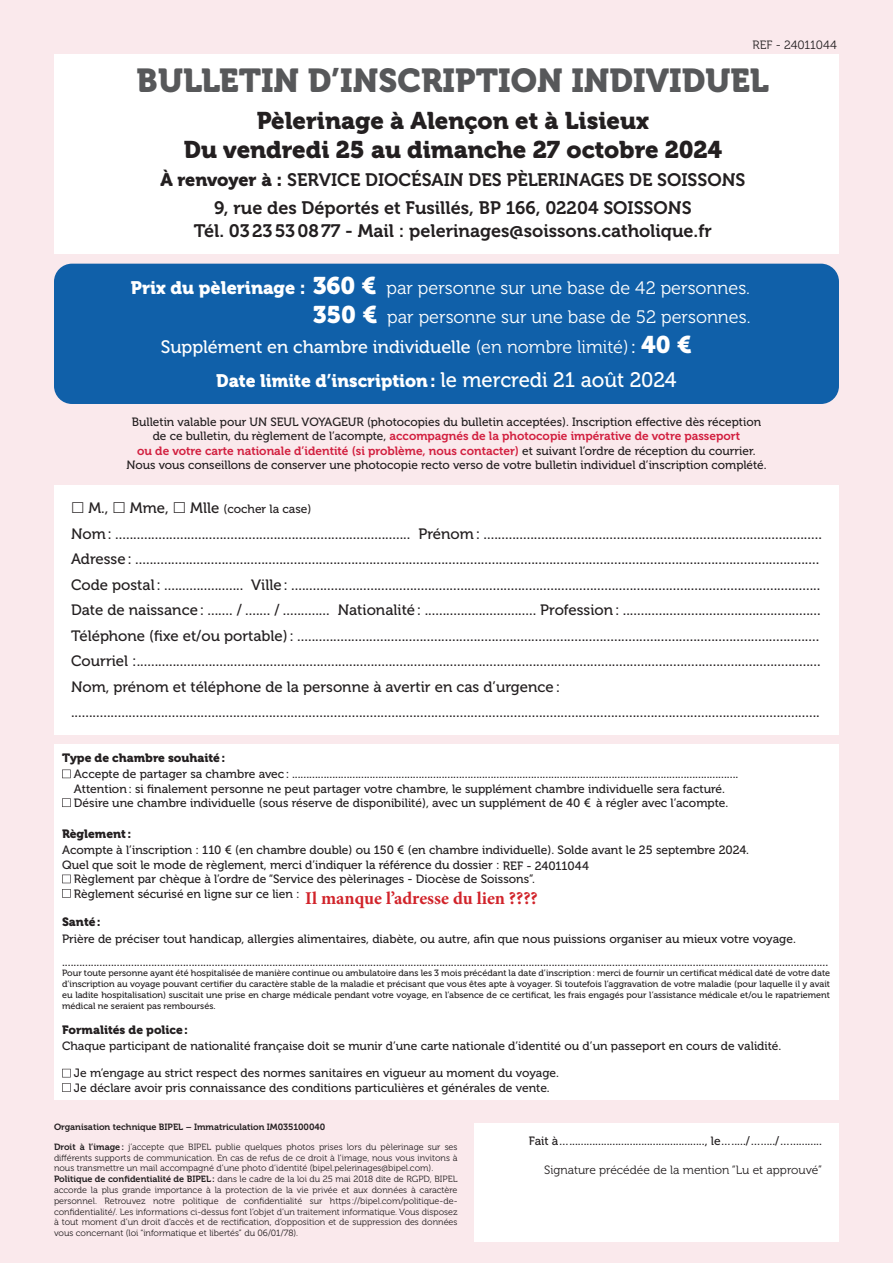
<style>
.page{position:relative;width:893px;height:1263px;background:#fae9ec}
.page>*{position:absolute;margin:0;border:0;box-sizing:border-box;transform-origin:0 0}
.t1{font:33px "Museo 900";color:#57585a}
.t2{font:24px/28.8px "Museo 900";color:#231f20;text-align:center}
.t3{font:18px/28px "Museo 700";color:#231f20;text-align:center}
.t4{font:18px "Museo 300";color:#fff}
.t5{font:18px "Museo 500";color:#fff}
.t6{font:18px "Museo 900";color:#fff}
.t7{font:700 18px "Minion Pro";color:#d1232a}
.t8{font:15px/25.5px "Museo 500";color:#231f20}
.t9{font:12px/14.4px "Museo 500";color:#231f20}
.t10{font:12px "Museo 300";color:#231f20}
.t11{font:9px/10.8px "Museo 300";color:#231f20}
.t12{font:9px/10.8px "Museo 500";color:#231f20;text-align:justify}
.t13{font:9px/19.4px "Museo 700";color:#231f20}
.s1{font-family:"Museo 900"}
.s2{font-family:"Museo 900";font-size:24px}
.s3{font-family:"Museo 300"}
.s4{font-family:"Museo 500";font-size:21px}
.s5{font-family:"Museo 700";color:#d21f3f}
.s6{font-size:15px}
.s7{font-family:"Museo 700"}
</style>
<div class="page">
<div style="left:54px;top:485px;width:785px;height:249px;background:#fff"></div>
<div style="left:54px;top:54px;width:785px;height:200px;background:#fff"></div>
<div style="left:54px;top:264px;width:785px;height:140px;background:#1060a9;border-radius:18px"></div>
<div style="left:54px;top:744px;width:784px;height:26px;background:#fff"></div>
<div style="left:54px;top:763px;width:784px;height:38px;background:#fff"></div>
<div style="left:54px;top:792px;width:784px;height:23px;background:#fff"></div>
<div style="left:54px;top:804px;width:784px;height:26px;background:#fff"></div>
<div style="left:54px;top:820px;width:784px;height:26px;background:#fff"></div>
<div style="left:54px;top:839px;width:784px;height:24px;background:#fff"></div>
<div style="left:54px;top:853px;width:784px;height:24px;background:#fff"></div>
<div style="left:54px;top:868px;width:784px;height:24px;background:#fff"></div>
<div style="left:54px;top:882px;width:784px;height:24px;background:#fff"></div>
<div style="left:54px;top:897px;width:784px;height:23px;background:#fff"></div>
<div style="left:54px;top:909px;width:784px;height:26px;background:#fff"></div>
<div style="left:54px;top:928px;width:784px;height:23px;background:#fff"></div>
<div style="left:54px;top:950px;width:784px;height:24px;background:#fff"></div>
<div style="left:54px;top:963px;width:784px;height:54px;background:#fff"></div>
<div style="left:54px;top:1016px;width:784px;height:26px;background:#fff"></div>
<div style="left:54px;top:1035px;width:784px;height:24px;background:#fff"></div>
<div style="left:54px;top:1049px;width:784px;height:22px;background:#fff"></div>
<div style="left:54px;top:1062px;width:784px;height:24px;background:#fff"></div>
<div style="left:54px;top:1076px;width:784px;height:24px;background:#fff"></div>
<svg style="left:62px;top:769px;width:9px;height:9px"></svg>
<svg style="left:62px;top:798px;width:9px;height:9px"></svg>
<svg style="left:62px;top:875px;width:9px;height:8px"></svg>
<svg style="left:62px;top:889px;width:9px;height:9px"></svg>
<svg style="left:62px;top:1069px;width:9px;height:8px"></svg>
<svg style="left:62px;top:1083px;width:9px;height:9px"></svg>
<div style="left:475px;top:1124px;width:364px;height:118px;background:#fff"></div>
<p class="t10" style="left:753px;top:39px;width:86px">REF - 24011044</p>
<p class="t1" style="left:137px;top:61px;width:634px">BULLETIN D’INSCRIPTION INDIVIDUEL</p>
<p class="t2" style="left:184px;top:106px;width:540px">Pèlerinage à Alençon et à Lisieux<br>Du vendredi 25 au dimanche 27 octobre 2024</p>
<p class="t3" style="left:160px;top:166px;width:587px"><span class="s1">À renvoyer à :</span> SERVICE DIOCÉSAIN DES PÈLERINAGES DE SOISSONS<br>9, rue des Déportés et Fusillés, BP 166, 02204 SOISSONS</p>
<p class="t3" style="left:194px;top:217px;width:520px">Tél. 03 23 5308 77 - Mail : pelerinages@soissons.catholique.fr</p>
<p class="t4" style="left:131px;top:278px;width:621px"><span class="s1">Prix du pèlerinage :</span> <span class="s2">360 €</span> par personne sur une base de 42 personnes.</p>
<p class="t4" style="left:313px;top:307px;width:439px"><span class="s2">350 €</span> par personne sur une base de 52 personnes.</p>
<p class="t5" style="left:161px;top:337px;width:533px">Supplément en chambre individuelle <span class="s3">(en nombre limité)</span> : <span class="s2">40 €</span></p>
<p class="t6" style="left:216px;top:371px;width:462px">Date limite d’inscription : <span class="s4">le mercredi 21 août 2024</span></p>
<p class="t9" style="left:126px;top:415px;width:642px;text-align:center">Bulletin valable pour UN SEUL VOYAGEUR (photocopies du bulletin acceptées). Inscription effective dès réception de ce bulletin, du règlement de l’acompte, <span class="s5">accompagnés de la photocopie impérative de votre passeport<br>ou de votre carte nationale d’identité (si problème, nous contacter)</span> et suivant l’ordre de réception du courrier.<br>Nous vous conseillons de conserver une photocopie recto verso de votre bulletin individuel d’inscription complété.</p>
<p class="t8" style="left:88px;top:496px;width:22px">M.,</p>
<p class="t8" style="left:130px;top:496px;width:40px">Mme,</p>
<p class="t9" style="left:190px;top:502px;width:123px"><span class="s6">Mlle</span> (cocher la case)</p>
<p class="t8" style="left:71px;top:521px;width:752px">Nom : .................................................................................. Prénom : ..............................................................................................<br>Adresse : ..............................................................................................................................................................................................<br>Code postal : ...................... Ville : ...................................................................................................................................................<br>Date de naissance : ....... / ....... / ............. Nationalité : ............................... Profession : .......................................................<br>Téléphone (fixe et/ou portable) : .................................................................................................................................................<br>Courriel :..............................................................................................................................................................................................<br>Nom, prénom et téléphone de la personne à avertir en cas d’urgence : ................................................................................................................................................................................................................</p>
<p class="t9" style="left:74px;top:749px;width:666px;line-height:16.5px;text-indent:-12px"><span class="s1">Type de chambre souhaité :<br></span>Accepte de partager sa chambre avec : ...........................................................................................................................................................</p>
<p class="t9" style="left:74px;top:781px;width:656px">Attention : si finalement personne ne peut partager votre chambre, le supplément chambre individuelle sera facturé.<br>Désire une chambre individuelle (sous réserve de disponibilité), avec un supplément de 40 € à régler avec l’acompte.</p>
<p class="t9" style="left:62px;top:826px;width:688px;line-height:16.5px"><span class="s1">Règlement :<br></span>Acompte à l’inscription : 110 € (en chambre double) ou 150 € (en chambre individuelle). Solde avant le 25 septembre 2024.</p>
<p class="t9" style="left:74px;top:858px;width:516px;text-indent:-12px">Quel que soit le mode de règlement, merci d’indiquer la référence du dossier : REF - 24011044<br>Règlement par chèque à l’ordre de “Service des pèlerinages - Diocèse de Soissons”.<br>Règlement sécurisé en ligne sur ce lien :</p>
<p class="t9" style="left:62px;top:914px;width:735px;line-height:16.5px"><span class="s1">Santé :<br></span>Prière de préciser tout handicap, allergies alimentaires, diabète, ou autre, afin que nous puissions organiser au mieux votre voyage.</p>
<p class="t9" style="left:62px;top:954px;width:768px">..........................................................................................................................................................................................................................................................................</p>
<p class="t12" style="left:62px;top:968px;width:769px">Pour toute personne ayant été hospitalisée de manière continue ou ambulatoire dans les 3 mois précédant la date d’inscription : merci de fournir un certificat médical daté de votre date d’inscription au voyage pouvant certifier du caractère stable de la maladie et précisant que vous êtes apte à voyager. Si toutefois l’aggravation de votre maladie (pour laquelle il y avait eu ladite hospitalisation) suscitait une prise en charge médicale pendant votre voyage, en l’absence de ce certificat, les frais engagés pour l’assistance médicale et/ou le rapatriement médical ne seraient pas remboursés.</p>
<p class="t9" style="left:62px;top:1022px;width:721px;line-height:16.5px"><span class="s1">Formalités de police :<br></span>Chaque participant de nationalité française doit se munir d’une carte nationale d’identité ou d’un passeport en cours de validité.</p>
<p class="t9" style="left:74px;top:1066px;width:487px">Je m’engage au strict respect des normes sanitaires en vigueur au moment du voyage.<br>Je déclare avoir pris connaissance des conditions particulières et générales de vente.</p>
<p class="t7" style="left:305px;top:885px;width:234px">Il manque l’adresse du lien ????</p>
<p class="t13" style="left:54px;top:1118px;width:405px">Organisation technique BIPEL – Immatriculation IM035100040<br>Droit à l’image : <span class="s3">j’accepte que BIPEL publie quelques photos prises lors du pèlerinage sur ses</span></p>
<p class="t11" style="left:54px;top:1152px;width:405px">différents supports de communication. En cas de refus de ce droit à l’image, nous vous invitons à nous transmettre un mail accompagné d’une photo d’identité (bipel.pelerinages@bipel.com).<br><span class="s7">Politique de confidentialité de BIPEL :</span> dans le cadre de la loi du 25 mai 2018 dite de RGPD, BIPEL accorde la plus grande importance à la protection de la vie privée et aux données à caractère personnel. Retrouvez notre politique de confidentialité sur https ://bipel.com/politique-de&shy;confidentialité/. Les informations ci-dessus font l’objet d’un traitement informatique. Vous disposez à tout moment d’un droit d’accès et de rectification, d’opposition et de suppression des données vous concernant (loi “informatique et libertés” du 06/01/78).</p>
<p class="t9" style="left:529px;top:1134px;width:295px">Fait à…..............................................., le…...../…...../…...........</p>
<p class="t10" style="left:544px;top:1164px;width:279px">Signature précédée de la mention “Lu et approuvé”</p>
</div>
